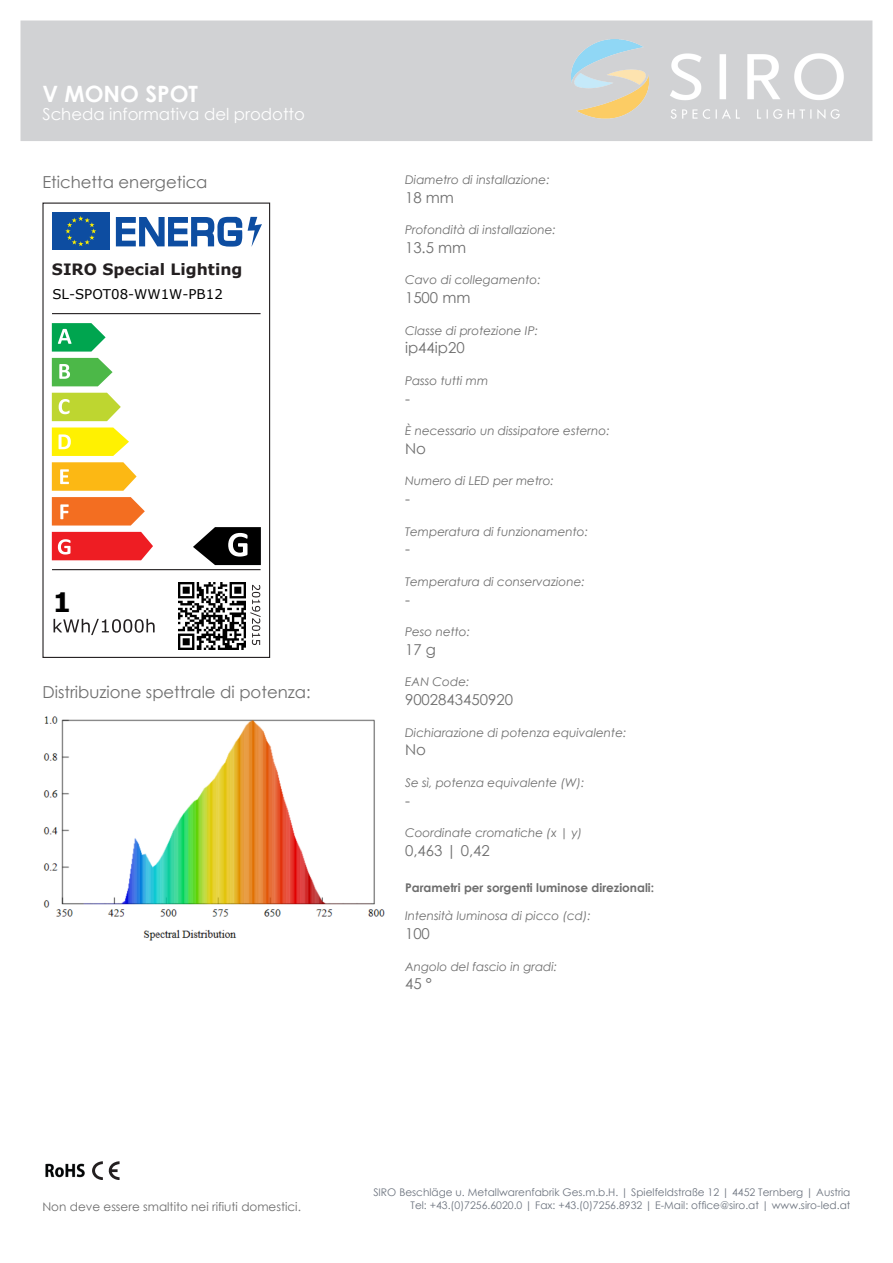
<style>
.page{position:relative;width:893px;height:1263px;background:#fff}
.page>*{position:absolute;margin:0;border:0;box-sizing:border-box;transform-origin:0 0}
.t1{font:700 26.85px "Verdana";color:#000}
.t2{font:700 22.5px "Century Gothic";color:#fff}
.t3{font:700 17.85px "Verdana";color:#231f20}
.t4{font:16.5px "Century Gothic";color:#6e6e6e}
.t5{font:16.5px "Century Gothic";color:#fff}
.t6{font:700 15.6px "Verdana";color:#231f20}
.t7{font:15px "Century Gothic";color:#6e6e6e}
.t8{font:13.35px "Verdana";color:#000}
.t9{font:italic 12px "Century Gothic";color:#6e6e6e}
.t10{font:12px "Century Gothic";color:#6e6e6e}
.t11{font:700 12px "Century Gothic";color:#6e6e6e}
.t12{font:10.5px/12.6px "Century Gothic";color:#6d747f;text-align:right}
</style>
<div class="page">
<div style="left:21px;top:21px;width:851px;height:120px;background:#d1d2d4"></div>
<img style="left:571px;top:40px;width:272px;height:78px">
<img style="left:45px;top:1163px;width:40px;height:15px">
<svg style="left:92px;top:1161px;width:27px;height:19px"></svg>
<div style="left:52px;top:212px;width:58px;height:38px;background:#0d4da1"></div>
<svg style="left:65px;top:216px;width:31px;height:30px"></svg>
<svg style="left:116px;top:217px;width:126px;height:30px"></svg>
<svg style="left:248px;top:217px;width:14px;height:30px"></svg>
<svg style="left:52px;top:323px;width:54px;height:29px"></svg>
<svg style="left:52px;top:358px;width:61px;height:28px"></svg>
<svg style="left:52px;top:393px;width:69px;height:28px;background:#c7db4d"></svg>
<svg style="left:52px;top:427px;width:77px;height:29px;background:#fff32b"></svg>
<svg style="left:52px;top:462px;width:85px;height:29px;background:#fcc133"></svg>
<svg style="left:52px;top:497px;width:93px;height:28px;background:#f47d38"></svg>
<svg style="left:52px;top:532px;width:101px;height:28px;background:#ef3237"></svg>
<svg style="left:54px;top:619px;width:101px;height:16px"></svg>
<hr style="left:52px;top:313px;width:209px;height:1px;background:#231f20">
<hr style="left:52px;top:569px;width:209px;height:1px;background:#231f20">
<svg style="left:250px;top:585px;width:11px;height:60px"></svg>
<div style="left:42px;top:203px;width:228px;height:455px;border:1px solid #231f20"></div>
<svg style="left:193px;top:527px;width:68px;height:38px"></svg>
<img style="left:179px;top:582px;width:67px;height:67px">
<img style="left:43px;top:716px;width:342px;height:225px">
<h2 class="t2" style="left:42px;top:80px;width:157px">V MONO SPOT</h2>
<h3 class="t5" style="left:42px;top:104px;width:264px">Scheda informativa del prodotto</h3>
<p class="t9" style="left:405px;top:172px;width:146px">Diametro di installazione:</p>
<p class="t7" style="left:405px;top:188px;width:50px">18 mm</p>
<p class="t9" style="left:405px;top:222px;width:152px">Profondità di installazione:</p>
<p class="t7" style="left:405px;top:238px;width:63px">13.5 mm</p>
<p class="t9" style="left:405px;top:273px;width:137px">Cavo di collegamento:</p>
<p class="t7" style="left:405px;top:288px;width:67px">1500 mm</p>
<p class="t9" style="left:405px;top:323px;width:135px">Classe di protezione IP:</p>
<p class="t7" style="left:405px;top:339px;width:61px">ip44ip20</p>
<p class="t9" style="left:405px;top:373px;width:85px">Passo tutti mm</p>
<p class="t7" style="left:405px;top:389px;width:6px">-</p>
<p class="t9" style="left:405px;top:423px;width:206px">È necessario un dissipatore esterno:</p>
<p class="t7" style="left:405px;top:439px;width:22px">No</p>
<p class="t9" style="left:405px;top:474px;width:150px">Numero di LED per metro:</p>
<p class="t7" style="left:405px;top:489px;width:6px">-</p>
<p class="t9" style="left:405px;top:524px;width:185px">Temperatura di funzionamento:</p>
<p class="t7" style="left:405px;top:540px;width:6px">-</p>
<p class="t9" style="left:405px;top:574px;width:181px">Temperatura di conservazione:</p>
<p class="t7" style="left:405px;top:590px;width:6px">-</p>
<p class="t9" style="left:405px;top:624px;width:67px">Peso netto:</p>
<p class="t7" style="left:405px;top:640px;width:32px">17 g</p>
<p class="t9" style="left:405px;top:675px;width:66px">EAN Code:</p>
<p class="t7" style="left:405px;top:690px;width:110px">9002843450920</p>
<p class="t9" style="left:405px;top:725px;width:223px">Dichiarazione di potenza equivalente:</p>
<p class="t7" style="left:405px;top:741px;width:22px">No</p>
<p class="t9" style="left:405px;top:775px;width:181px">Se sì, potenza equivalente (W):</p>
<p class="t7" style="left:405px;top:791px;width:6px">-</p>
<p class="t9" style="left:405px;top:825px;width:179px">Coordinate cromatiche (x | y)</p>
<p class="t7" style="left:405px;top:841px;width:86px">0,463 | 0,42</p>
<h3 class="t4" style="left:42px;top:171px;width:167px">Etichetta energetica</h3>
<h3 class="t6" style="left:52px;top:260px;width:192px">SIRO Special Lighting</h3>
<h3 class="t3" style="left:458px;top:260px;width:110px">Ges.m.b.H.</h3>
<p class="t8" style="left:52px;top:285px;width:172px">SL-SPOT08-WW1W-PB12</p>
<h1 class="t1" style="left:52px;top:585px;width:21px">1</h1>
<h3 class="t4" style="left:42px;top:681px;width:270px">Distribuzione spettrale di potenza:</h3>
<p class="t11" style="left:405px;top:880px;width:251px">Parametri per sorgenti luminose direzionali:</p>
<p class="t9" style="left:405px;top:909px;width:187px">Intensità luminosa di picco (cd):</p>
<p class="t7" style="left:405px;top:924px;width:26px">100</p>
<p class="t9" style="left:405px;top:959px;width:154px">Angolo del fascio in gradi:</p>
<p class="t7" style="left:405px;top:975px;width:28px">45 °</p>
<p class="t10" style="left:42px;top:1199px;width:260px">Non deve essere smaltito nei rifiuti domestici.</p>
<p class="t12" style="left:373px;top:1186px;width:479px">SIRO Beschläge u. Metallwarenfabrik Ges.m.b.H. | Spielfeldstraße 12 | 4452 Ternberg | Austria<br>Tel: +43.(0)7256.6020.0 | Fax: +43.(0)7256.8932 | E-Mail: office@siro.at | www.siro-led.at</p>
</div>
